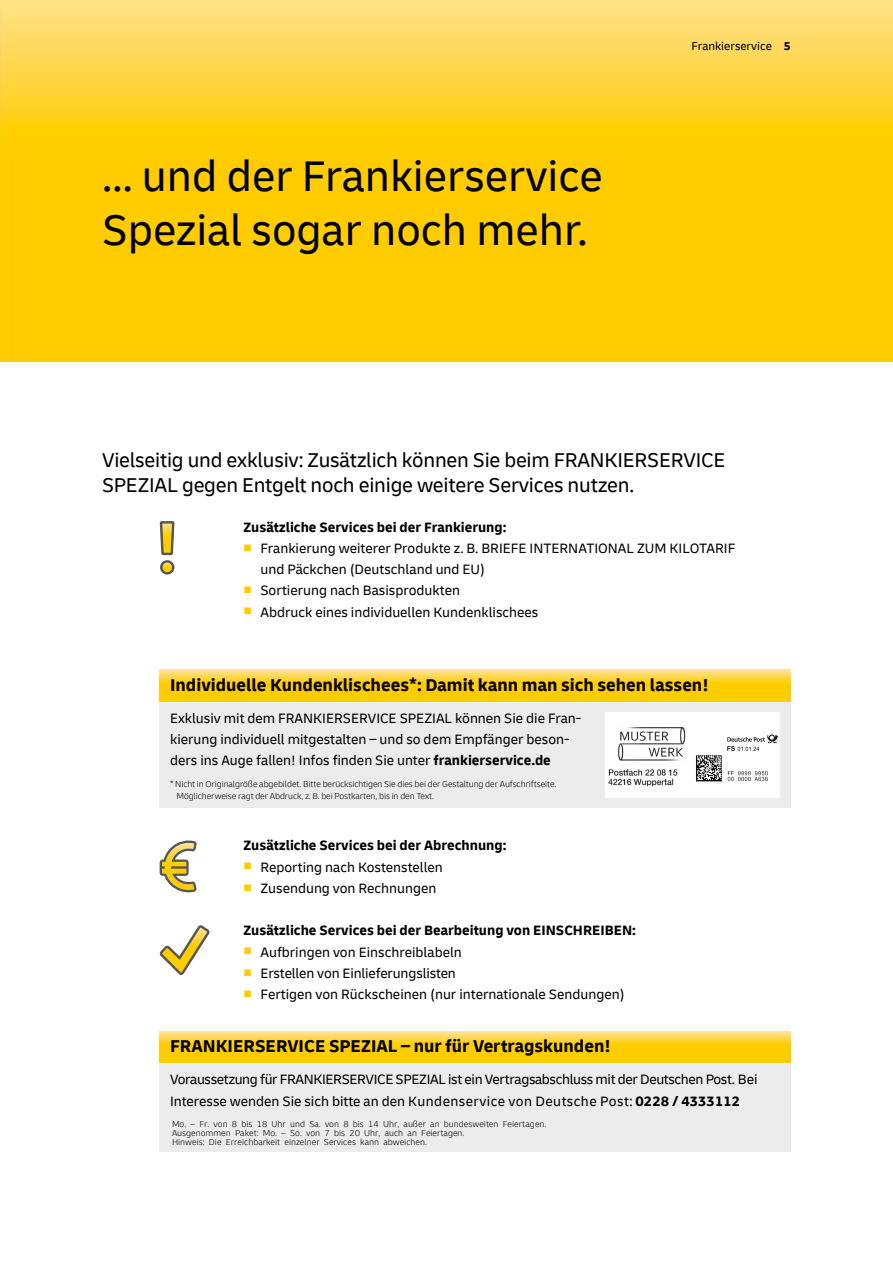
<style>
.page{position:relative;width:893px;height:1263px;background:#fff}
.page>*{position:absolute;margin:0;border:0;box-sizing:border-box;transform-origin:0 0}
.t1{font:45px/54px "Delivery";color:#000}
.t2{font:21px/25.2px "Delivery";letter-spacing:-.01em;color:#000}
._01_Headline_Infobox{font:700 18px "Delivery";color:#000}
._03_Copytext_9_5pt{font:14.25px/21.3px "Delivery";color:#000}
._03_Copytext_9_5pt-2{font:14.25px/21.3px "Delivery";letter-spacing:-.025em;color:#000}
.t3{font:700 14.25px "Delivery";color:#000}
._05_Pagina_Kolumnent{font:12px "Delivery";color:#000}
.t4{font:300 9px/9px "Delivery";color:#000}
.s1{font-weight:700}
.s2{color:#fc0}
.s3{font-style:inherit}
</style>
<div class="page">
<div style="left:159px;top:702px;width:632px;height:106px;background:#ececed"></div>
<svg style="left:159px;top:670px;width:632px;height:31px;background:#ffd120"></svg>
<svg style="left:0;top:0;width:893px;height:361px;background:#fed01b"></svg>
<svg style="left:159px;top:521px;width:16px;height:53px"></svg>
<div style="left:160px;top:560px;width:14px;height:15px;border:2px solid #565656;border-radius:50%"></div>
<svg style="left:160px;top:840px;width:37px;height:52px"></svg>
<svg style="left:159px;top:925px;width:51px;height:50px"></svg>
<div style="left:605px;top:712px;width:175px;height:85px;background:#fff"></div>
<div style="left:159px;top:1063px;width:631px;height:89px;background:#ececed"></div>
<hr style="left:159px;top:1062px;width:631px;height:2px;background:#fff">
<svg style="left:159px;top:1031px;width:632px;height:31px;background:#ffd123"></svg>
<img style="left:608px;top:727px;width:170px;height:60px">
<p class="t1" style="left:102px;top:147px;width:502px">… und der Frankierservice<br>Spezial sogar noch mehr.</p>
<p class="_05_Pagina_Kolumnent" style="left:692px;top:36px;width:101px">Frankierservice <span class="s1">5</span></p>
<p class="t2" style="left:102px;top:446px;width:625px">Vielseitig und exklusiv: Zusätzlich können Sie beim FRANKIERSERVICE<br>SPEZIAL gegen Entgelt noch einige weitere Services nutzen.</p>
<p class="t3" style="left:243px;top:518px;width:265px">Zusätzliche Services bei der Frankierung:</p>
<p class="_03_Copytext_9_5pt" style="left:260px;top:537px;width:476px;text-indent:-17px"><span class="s2">■</span> Frankierung weiterer Produkte z. B. BRIEFE INTERNATIONAL ZUM KILOTARIF und Päckchen (Deutschland und EU)</p>
<p class="_03_Copytext_9_5pt" style="left:243px;top:579px;width:218px"><span class="s2">■</span> Sortierung nach Basisprodukten</p>
<p class="_03_Copytext_9_5pt" style="left:243px;top:600px;width:296px"><span class="s2">■</span> Abdruck eines individuellen Kundenklischees</p>
<p class="_01_Headline_Infobox" style="left:170px;top:674px;width:540px">Individuelle Kundenklischees*: Damit kann man sich sehen lassen!</p>
<p class="_03_Copytext_9_5pt" style="left:170px;top:707px;width:413px">Exklusiv mit dem FRANKIERSERVICE SPEZIAL können Sie die Fran&shy;kierung individuell mitgestalten – und so dem Empfänger beson&shy;ders ins Auge fallen! Infos <span class="s3">fi</span>nden Sie unter <span class="s1">frankierservice.de</span></p>
<p class="t4" style="left:176px;top:777px;width:381px;line-height:12.6px;text-indent:-6px">* Nicht in Originalgröße abgebildet. Bitte berücksichtigen Sie dies bei der Gestaltung der Aufschriftseite.<br>Möglicherweise ragt der Abdruck, z. B. bei Postkarten, bis in den Text.</p>
<p class="t3" style="left:243px;top:837px;width:265px">Zusätzliche Services bei der Abrechnung:</p>
<p class="_03_Copytext_9_5pt" style="left:243px;top:855px;width:201px"><span class="s2">■</span> Reporting nach Kostenstellen</p>
<p class="_03_Copytext_9_5pt" style="left:243px;top:877px;width:195px"><span class="s2">■</span> Zusendung von Rechnungen</p>
<p class="t3" style="left:243px;top:922px;width:394px">Zusätzliche Services bei der Bearbeitung von EINSCHREIBEN:</p>
<p class="_03_Copytext_9_5pt" style="left:243px;top:940px;width:220px"><span class="s2">■</span> Aufbringen von Einschreiblabeln</p>
<p class="_03_Copytext_9_5pt" style="left:243px;top:962px;width:214px"><span class="s2">■</span> Erstellen von Einlieferungslisten</p>
<p class="_03_Copytext_9_5pt" style="left:243px;top:983px;width:383px"><span class="s2">■</span> Fertigen von Rückscheinen (nur internationale Sendungen)</p>
<p class="_01_Headline_Infobox" style="left:170px;top:1036px;width:442px">FRANKIERSERVICE SPEZIAL – nur für Vertragskunden!</p>
<p class="_03_Copytext_9_5pt-2" style="left:170px;top:1068px;width:589px">Voraussetzung für FRANKIERSERVICE SPEZIAL ist ein Vertragsabschluss mit der Deutschen Post. Bei<br>Interesse wenden Sie sich bitte an den Kundenservice von Deutsche Post: <span class="s1">0228 / 4333112</span></p>
<p class="t4" style="left:172px;top:1118px;width:376px">Mo. – Fr. von 8 bis 18 Uhr und Sa. von 8 bis 14 Uhr, außer an bundesweiten Feiertagen.<br>Ausgenommen Paket: Mo. – So. von 7 bis 20 Uhr, auch an Feiertagen.<br>Hinweis: Die Erreichbarkeit einzelner Services kann abweichen.</p>
</div>
